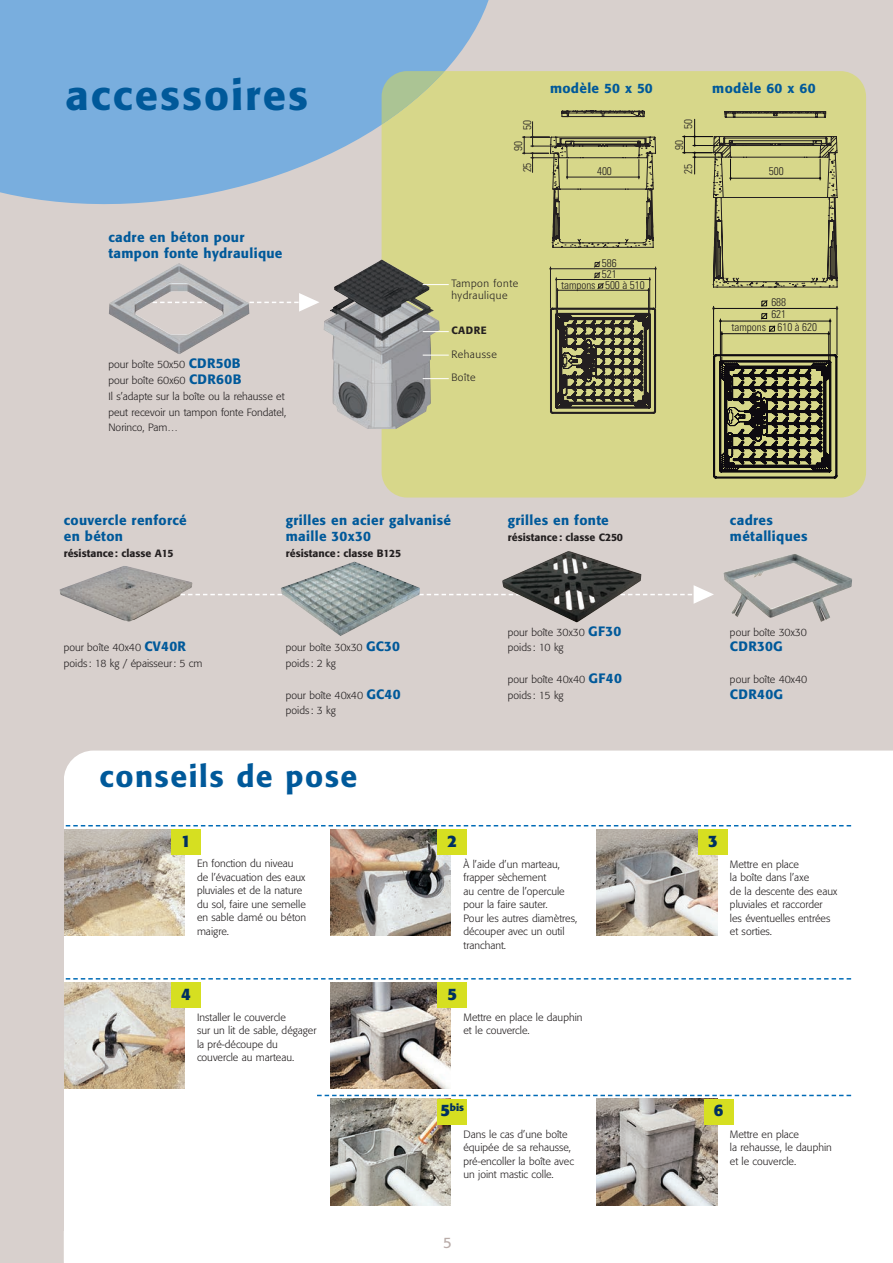
<style>
.page{position:relative;width:893px;height:1263px;background:#d8d0cd}
.page>*{position:absolute;margin:0;border:0;box-sizing:border-box;transform-origin:0 0}
.t1{font:500 41.4px "Formata";letter-spacing:.05em;color:#00599a}
.t2{font:500 30px "Formata";letter-spacing:.05em;color:#00599a}
.t3{font:700 16.5px "Formata";color:#003060}
.t4{font:15px "Formata";color:#b9aca9}
.t5{font:500 13.5px/15.8px "Formata";letter-spacing:.025em;color:#00599a}
.t6{font:300 condensed 11.1px "Univers";color:#231f20}
.t7{font:300 10.5px/13.5px "Formata";color:#231f20}
.t8{font:500 10.5px "Formata";color:#231f20}
.t9{font:300 10.5px/11.7px "Formata";letter-spacing:.05em;color:#231f20}
.t10{font:700 9.9px "Formata";color:#003060}
.s1{font-weight:500;font-size:13.5px;color:#00599a}
.s2{font-size:16.5px}
</style>
<div class="page">
<div style="left:64px;top:750px;width:829px;height:513px;background:#fff"></div>
<svg style="left:0;top:0;width:489px;height:228px;fill:#79aede"></svg>
<svg style="left:64px;top:790px;width:787px;height:418px;background:#e6e4df"></svg>
<div style="left:0;top:220px;width:64px;height:1011px;background:#d8d0cd"></div>
<img style="left:289px;top:561px;width:123px;height:75px">
<img style="left:502px;top:551px;width:139px;height:71px">
<svg style="left:192px;top:585px;width:522px;height:19px"></svg>
<svg style="left:249px;top:293px;width:70px;height:19px"></svg>
<img style="left:109px;top:263px;width:140px;height:91px">
<img style="left:59px;top:566px;width:133px;height:56px">
<img style="left:723px;top:554px;width:129px;height:68px">
<div style="left:382px;top:71px;width:484px;height:426px;background:#d7d78a"></div>
<svg style="left:382px;top:71px;width:63px;height:54px;background:#bdcb92"></svg>
<svg style="left:522px;top:111px;width:134px;height:137px;background:#bdbc7a"></svg>
<svg style="left:549px;top:261px;width:108px;height:152px;background:#8b895d"></svg>
<svg style="left:712px;top:300px;width:126px;height:178px;background:#838257"></svg>
<img style="left:324px;top:259px;width:116px;height:170px">
<svg style="left:423px;top:284px;width:26px;height:1px"></svg>
<svg style="left:423px;top:331px;width:26px;height:1px"></svg>
<svg style="left:423px;top:355px;width:26px;height:1px"></svg>
<svg style="left:423px;top:378px;width:26px;height:1px"></svg>
<hr style="left:683px;top:152px;width:31px;height:1px;background:#0e0b10">
<hr style="left:683px;top:136px;width:30px;height:1px;background:#0e0b10">
<svg style="left:683px;top:135px;width:2px;height:19px"></svg>
<svg style="left:693px;top:111px;width:145px;height:177px;background:#bdbd7b"></svg>
<h1 class="t1" style="left:66px;top:78px;width:244px">accessoires</h1>
<p class="t5" style="left:108px;top:231px;width:176px">cadre en béton pour tampon fonte hydraulique</p>
<p class="t7" style="left:108px;top:358px;width:179px;line-height:15.8px">pour boîte 50x50 <span class="s1">CDR50B<br></span>pour boîte 60x60 <span class="s1">CDR60B<br></span>Il s’adapte sur la boîte ou la rehausse et peut recevoir un tampon fonte Fondatel,<br>Norinco, Pam…</p>
<p class="t6" style="left:523px;top:130px;width:11px;rotate:-90deg">50</p>
<p class="t6" style="left:523px;top:172px;width:11px;rotate:-90deg">25</p>
<p class="t6" style="left:514px;top:151px;width:11px;rotate:-90deg">90</p>
<p class="t5" style="left:550px;top:82px;width:104px">modèle 50 x 50</p>
<p class="t5" style="left:712px;top:82px;width:105px">modèle 60 x 60</p>
<p class="t6" style="left:597px;top:167px;width:16px">400</p>
<p class="t6" style="left:684px;top:129px;width:11px;rotate:-90deg">50</p>
<p class="t6" style="left:684px;top:174px;width:11px;rotate:-90deg">25</p>
<p class="t6" style="left:675px;top:150px;width:11px;rotate:-90deg">90</p>
<p class="t6" style="left:769px;top:167px;width:16px">500</p>
<p class="t9" style="left:451px;top:279px;width:68px">Tampon fonte hydraulique</p>
<p class="t8" style="left:451px;top:326px;width:37px">CADRE</p>
<p class="t9" style="left:451px;top:349px;width:47px">Rehausse</p>
<p class="t7" style="left:451px;top:372px;width:26px">Boîte</p>
<p class="t6" style="left:602px;top:259px;width:16px">586</p>
<p class="t6" style="left:602px;top:270px;width:16px">521</p>
<p class="t6" style="left:561px;top:281px;width:85px">tampons 500 à 510</p>
<p class="t6" style="left:771px;top:298px;width:16px">688</p>
<p class="t6" style="left:771px;top:310px;width:16px">621</p>
<p class="t6" style="left:731px;top:323px;width:87px">tampons 610 à 620</p>
<p class="t5" style="left:64px;top:514px;width:125px">couvercle renforcé en béton</p>
<p class="t8" style="left:64px;top:549px;width:111px">résistance: classe A15</p>
<p class="t5" style="left:286px;top:514px;width:167px">grilles en acier galvanisé maille 30x30</p>
<p class="t8" style="left:286px;top:549px;width:117px">résistance: classe B125</p>
<p class="t5" style="left:508px;top:514px;width:102px">grilles en fonte</p>
<p class="t8" style="left:508px;top:533px;width:117px">résistance: classe C250</p>
<p class="t5" style="left:730px;top:514px;width:79px">cadres métalliques</p>
<p class="t7" style="left:64px;top:641px;width:140px;line-height:15.8px">pour boîte 40x40 <span class="s1">CV40R </span>poids: 18 kg / épaisseur: 5 cm</p>
<p class="t7" style="left:286px;top:641px;width:116px;line-height:15.8px">pour boîte 30x30 <span class="s1">GC30 </span>poids: 2 kg</p>
<p class="t7" style="left:286px;top:688px;width:116px;line-height:15.8px">pour boîte 40x40 <span class="s1">GC40 </span>poids: 3 kg</p>
<p class="t7" style="left:508px;top:625px;width:115px;line-height:15.8px">pour boîte 30x30 <span class="s1">GF30 </span>poids: 10 kg</p>
<p class="t7" style="left:508px;top:672px;width:116px;line-height:15.8px">pour boîte 40x40 <span class="s1">GF40 </span>poids: 15 kg</p>
<p class="t7" style="left:730px;top:626px;width:78px">pour boîte 30x30</p>
<p class="t5" style="left:730px;top:640px;width:54px">CDR30G</p>
<p class="t7" style="left:730px;top:673px;width:79px">pour boîte 40x40</p>
<p class="t5" style="left:730px;top:687px;width:55px">CDR40G</p>
<h2 class="t2" style="left:100px;top:763px;width:259px">conseils de pose</h2>
<h3 class="t3" style="left:181px;top:833px;width:11px">1</h3>
<h3 class="t3" style="left:447px;top:833px;width:11px">2</h3>
<h3 class="t3" style="left:708px;top:833px;width:11px">3</h3>
<p class="t7" style="left:197px;top:858px;width:111px">En fonction du niveau de l’évacuation des eaux pluviales et de la nature du sol, faire une semelle en sable damé ou béton maigre.</p>
<p class="t7" style="left:463px;top:858px;width:115px">À l’aide d’un marteau, frapper sèchement<br>au centre de l’opercule pour la faire sauter.<br>Pour les autres diamètres, découper avec un outil tranchant.</p>
<p class="t7" style="left:730px;top:858px;width:109px">Mettre en place<br>la boîte dans l’axe<br>de la descente des eaux pluviales et raccorder les éventuelles entrées et sorties.</p>
<h3 class="t3" style="left:181px;top:986px;width:11px">4</h3>
<h3 class="t3" style="left:447px;top:986px;width:11px">5</h3>
<p class="t7" style="left:197px;top:1011px;width:121px">Installer le couvercle<br>sur un lit de sable, dégager la pré-découpe du couvercle au marteau.</p>
<p class="t7" style="left:463px;top:1011px;width:121px">Mettre en place le dauphin et le couvercle.</p>
<p class="t10" style="left:440px;top:1103px;width:25px"><span class="s2">5</span>bis</p>
<h3 class="t3" style="left:714px;top:1103px;width:11px">6</h3>
<p class="t7" style="left:463px;top:1128px;width:112px">Dans le cas d’une boîte équipée de sa rehausse, pré-encoller la boîte avec un joint mastic colle.</p>
<h3 class="t4" style="left:443px;top:1237px;width:10px">5</h3>
<p class="t7" style="left:730px;top:1128px;width:103px">Mettre en place<br>la rehausse, le dauphin et le couvercle.</p>
</div>
